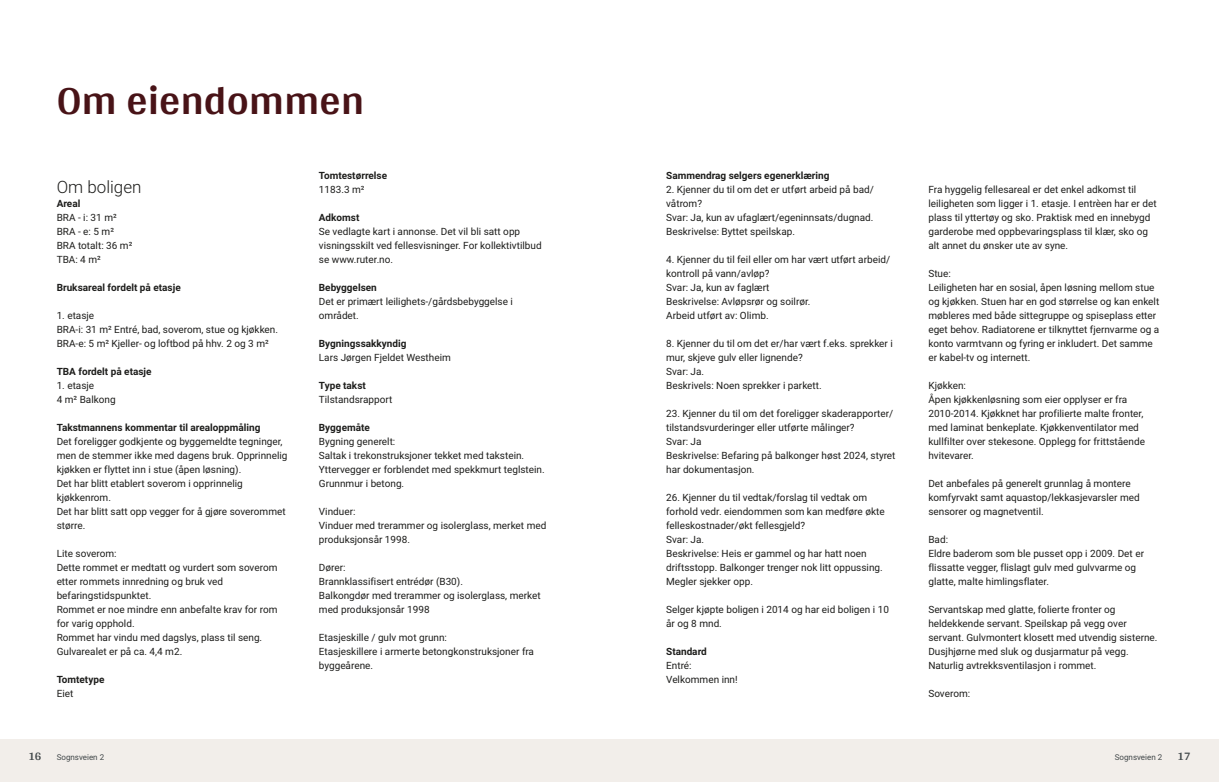
<style>
.page{position:relative;width:1219px;height:782px;background:#fff}
.page>*{position:absolute;margin:0;border:0;box-sizing:border-box;transform-origin:0 0}
.t1{font:700 42px "Arya";color:#481317}
.t2{font:300 17px "Roboto Vitec";color:#1d1d1b}
.t3{font:700 12px "Arya";color:#414749}
.t4{font:10px/14px "Roboto Vitec";color:#1d1d1b}
.t5{font:700 10px "Roboto Vitec";color:#1d1d1b}
.t6{font:8px "Roboto Vitec";color:#414749}
</style>
<div class="page">
<div style="left:0;top:739px;width:612px;height:42px;background:#f2eeea"></div>
<div style="left:607px;top:739px;width:612px;height:42px;background:#f2eeea"></div>
<h1 class="t1" style="left:57px;top:75px;width:309px">Om eiendommen</h1>
<h2 class="t2" style="left:57px;top:174px;width:86px">Om boligen</h2>
<p class="t5" style="left:57px;top:196px;width:25px">Areal</p>
<p class="t4" style="left:57px;top:209px;width:77px">BRA ‑ i: 31 m²<br>BRA ‑ e: 5 m²<br>BRA totalt: 36 m²<br>TBA: 4 m²</p>
<p class="t5" style="left:57px;top:280px;width:126px">Bruksareal fordelt på etasje</p>
<p class="t4" style="left:57px;top:307px;width:223px">1. etasje<br>BRA‑i: 31 m² Entré, bad, soverom, stue og kjøkken.<br>BRA‑e: 5 m² Kjeller‑ og loftbod på hhv. 2 og 3 m²</p>
<p class="t5" style="left:57px;top:364px;width:96px">TBA fordelt på etasje</p>
<p class="t4" style="left:57px;top:377px;width:61px">1. etasje<br>4 m² Balkong</p>
<p class="t5" style="left:57px;top:420px;width:205px">Takstmannens kommentar til arealoppmåling</p>
<p class="t4" style="left:57px;top:433px;width:232px">Det foreligger godkjente og byggemeldte tegninger, men de stemmer ikke med dagens bruk. Opprinnelig kjøkken er flyttet inn i stue (åpen løsning).<br>Det har blitt etablert soverom i opprinnelig kjøkkenrom.<br>Det har blitt satt opp vegger for å gjøre soverommet større.</p>
<p class="t4" style="left:57px;top:545px;width:222px">Lite soverom:<br>Dette rommet er medtatt og vurdert som soverom etter rommets innredning og bruk ved befaringstidspunktet.<br>Rommet er noe mindre enn anbefalte krav for rom for varig opphold.<br>Rommet har vindu med dagslys, plass til seng.<br>Gulvarealet er på ca. 4,4 m2.</p>
<p class="t5" style="left:57px;top:672px;width:49px">Tomtetype</p>
<p class="t4" style="left:57px;top:685px;width:18px">Eiet</p>
<p class="t5" style="left:319px;top:168px;width:70px">Tomtestørrelse</p>
<p class="t4" style="left:319px;top:181px;width:47px">1183.3 m²</p>
<p class="t5" style="left:319px;top:210px;width:42px">Adkomst</p>
<p class="t4" style="left:319px;top:223px;width:224px">Se vedlagte kart i annonse. Det vil bli satt opp visningsskilt ved fellesvisninger. For kollektivtilbud se www.ruter.no.</p>
<p class="t5" style="left:319px;top:280px;width:59px">Bebyggelsen</p>
<p class="t4" style="left:319px;top:293px;width:196px">Det er primært leilighets‑/ gårdsbebyggelse i området.</p>
<p class="t5" style="left:319px;top:336px;width:89px">Bygningssakkyndig</p>
<p class="t4" style="left:319px;top:349px;width:133px">Lars Jørgen Fjeldet Westheim</p>
<p class="t5" style="left:319px;top:378px;width:48px">Type takst</p>
<p class="t4" style="left:319px;top:391px;width:75px">Tilstandsrapport</p>
<p class="t5" style="left:319px;top:420px;width:52px">Byggemåte</p>
<p class="t4" style="left:319px;top:433px;width:227px">Bygning generelt:<br>Saltak i trekonstruksjoner tekket med takstein.<br>Yttervegger er forblendet med spekkmurt teglstein.<br>Grunnmur i betong.</p>
<p class="t4" style="left:319px;top:503px;width:229px">Vinduer:<br>Vinduer med trerammer og isolerglass, merket med produksjonsår 1998.</p>
<p class="t4" style="left:319px;top:559px;width:223px">Dører:<br>Brannklassifisert entrédør (B30).<br>Balkongdør med trerammer og isolerglass, merket med produksjonsår 1998</p>
<p class="t4" style="left:319px;top:629px;width:217px">Etasjeskille / gulv mot grunn:<br>Etasjeskillere i armerte betongkonstruksjoner fra byggeårene.</p>
<p class="t5" style="left:666px;top:168px;width:165px">Sammendrag selgers egenerklæring</p>
<p class="t4" style="left:666px;top:181px;width:209px">2. Kjenner du til om det er utført arbeid på bad/ våtrom?<br>Svar: Ja, kun av ufaglært/ egeninnsats/ dugnad.<br>Beskrivelse: Byttet speilskap.</p>
<p class="t4" style="left:666px;top:251px;width:226px">4. Kjenner du til feil eller om har vært utført arbeid/ kontroll på vann/ avløp?<br>Svar: Ja, kun av faglært<br>Beskrivelse: Avløpsrør og soilrør.<br>Arbeid utført av: Olimb.</p>
<p class="t4" style="left:666px;top:335px;width:228px">8. Kjenner du til om det er/ har vært f.eks. sprekker i mur, skjeve gulv eller lignende?<br>Svar: Ja.<br>Beskrivels: Noen sprekker i parkett.</p>
<p class="t4" style="left:666px;top:405px;width:231px">23. Kjenner du til om det foreligger skaderapporter/ tilstandsvurderinger eller utførte målinger?<br>Svar: Ja<br>Beskrivelse: Befaring på balkonger høst 2024, styret har dokumentasjon.</p>
<p class="t4" style="left:666px;top:489px;width:220px">26. Kjenner du til vedtak/ forslag til vedtak om forhold vedr. eiendommen som kan medføre økte felleskostnader/ økt fellesgjeld?<br>Svar: Ja.<br>Beskrivelse: Heis er gammel og har hatt noen driftsstopp. Balkonger trenger nok litt oppussing.<br>Megler sjekker opp.</p>
<p class="t4" style="left:666px;top:601px;width:224px">Selger kjøpte boligen i 2014 og har eid boligen i 10 år og 8 mnd.</p>
<p class="t5" style="left:666px;top:644px;width:42px">Standard</p>
<p class="t4" style="left:666px;top:657px;width:73px">Entré:<br>Velkommen inn!</p>
<p class="t4" style="left:928px;top:181px;width:230px">Fra hyggelig fellesareal er det enkel adkomst til leiligheten som ligger i 1. etasje. I entrèen har er det plass til yttertøy og sko. Praktisk med en innebygd garderobe med oppbevaringsplass til klær, sko og alt annet du ønsker ute av syne.</p>
<p class="t4" style="left:928px;top:265px;width:232px">Stue:<br>Leiligheten har en sosial, åpen løsning mellom stue og kjøkken. Stuen har en god størrelse og kan enkelt møbleres med både sittegruppe og spiseplass etter eget behov. Radiatorene er tilknyttet fjernvarme og a konto varmtvann og fyring er inkludert. Det samme er kabel‑tv og internett.</p>
<p class="t4" style="left:928px;top:377px;width:218px">Kjøkken:<br>Åpen kjøkkenløsning som eier opplyser er fra 2010‑2014. Kjøkknet har profilierte malte fronter, med laminat benkeplate. Kjøkkenventilator med kullfilter over stekesone. Opplegg for frittstående hvitevarer.</p>
<p class="t4" style="left:928px;top:475px;width:213px">Det anbefales på generelt grunnlag å montere komfyrvakt samt aquastop/ lekkasjevarsler med sensorer og magnetventil.</p>
<p class="t4" style="left:928px;top:531px;width:217px">Bad:<br>Eldre baderom som ble pusset opp i 2009. Det er flissatte vegger, flislagt gulv med gulvvarme og glatte, malte himlingsflater.</p>
<p class="t4" style="left:928px;top:601px;width:231px">Servantskap med glatte, folierte fronter og heldekkende servant. Speilskap på vegg over servant. Gulvmontert klosett med utvendig sisterne.<br>Dusjhjørne med sluk og dusjarmatur på vegg.<br>Naturlig avtrekksventilasjon i rommet.</p>
<p class="t4" style="left:928px;top:685px;width:43px">Soverom:</p>
<p class="t3" style="left:28px;top:749px;width:15px">16</p>
<p class="t6" style="left:57px;top:751px;width:49px">Sognsveien 2</p>
<p class="t6" style="left:1115px;top:751px;width:49px">Sognsveien 2</p>
<p class="t3" style="left:1177px;top:749px;width:15px">17</p>
</div>
